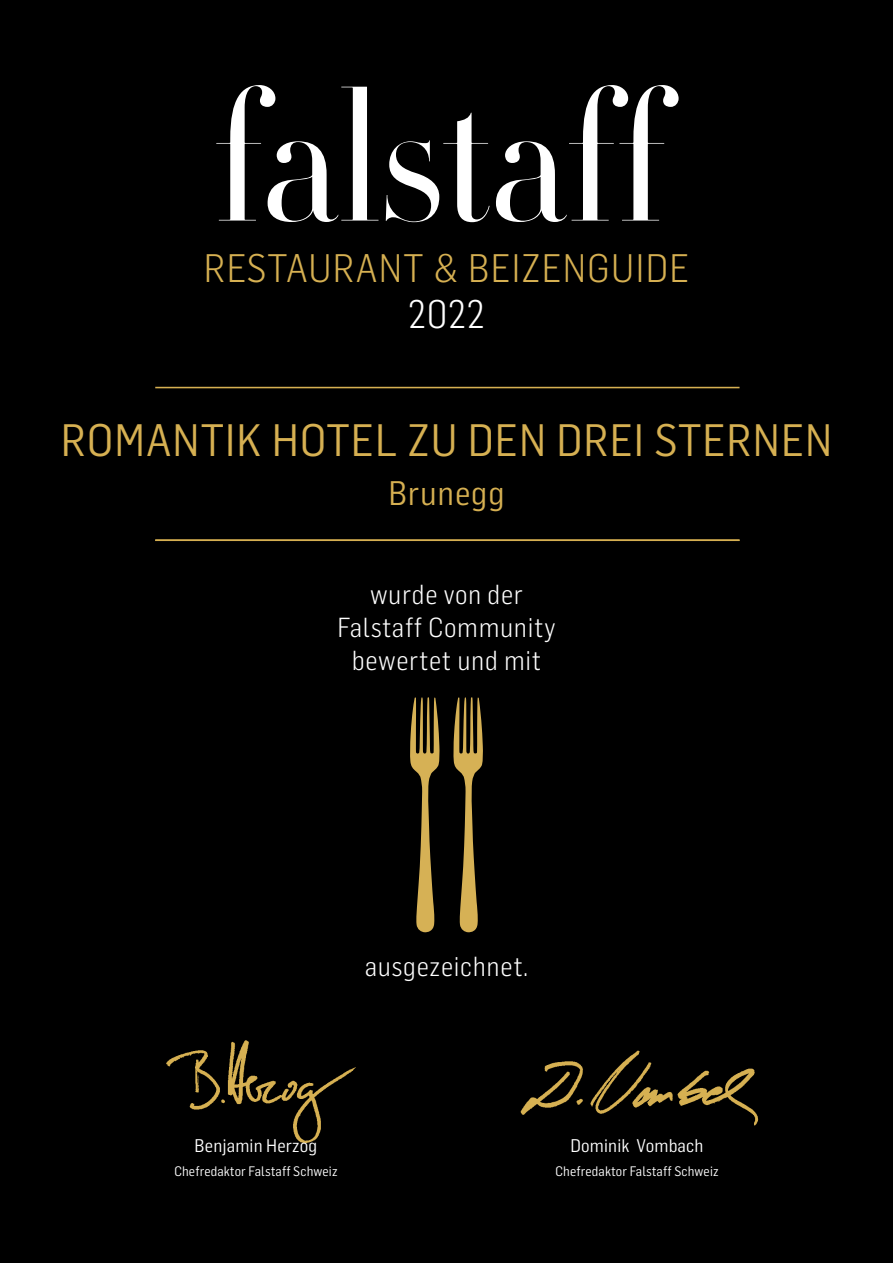
<style>
.page{position:relative;width:893px;height:1263px;background:#000}
.page>*{position:absolute;margin:0;border:0;box-sizing:border-box;transform-origin:0 0}
.t1{font:44.55px "Flama Semicondensed";letter-spacing:.025em;color:#d6b052}
.t2{font:300 39px "Flama Semicondensed";letter-spacing:.035em;color:#d6b052}
.t3{font:300 39px "Flama Semicondensed";color:#fff}
.t4{font:33.45px "Flama Semicondensed";letter-spacing:.025em;color:#d6b052}
.t5{font:300 27px/33px "Flama Semicondensed";letter-spacing:.025em;color:#fff;text-align:center}
.t6{font:18px "Flama Semicondensed";letter-spacing:.01em;color:#fff}
.t7{font:13.5px "Flama Semicondensed";letter-spacing:.01em;color:#fff}
</style>
<div class="page">
<img style="left:520px;top:1050px;width:239px;height:76px">
<img style="left:166px;top:1040px;width:190px;height:103px">
<svg style="left:216px;top:85px;width:463px;height:137px"></svg>
<hr style="left:155px;top:387px;width:584px;height:1px;background:#d6b052">
<hr style="left:155px;top:539px;width:584px;height:2px;background:#d6b052">
<svg style="left:410px;top:697px;width:30px;height:235px"></svg>
<svg style="left:453px;top:697px;width:30px;height:235px"></svg>
<h2 class="t2" style="left:204px;top:243px;width:487px">RESTAURANT &amp; BEIZENGUIDE</h2>
<h2 class="t3" style="left:408px;top:289px;width:78px">2022</h2>
<h1 class="t1" style="left:61px;top:412px;width:773px">ROMANTIK HOTEL ZU DEN DREI STERNEN</h1>
<p class="t4" style="left:388px;top:472px;width:118px">Brunegg</p>
<p class="t5" style="left:337px;top:576px;width:220px">wurde von der<br>Falstaff Community bewertet und mit</p>
<p class="t5" style="left:365px;top:949px;width:165px">ausgezeichnet.</p>
<p class="t6" style="left:195px;top:1133px;width:124px">Benjamin Herzog</p>
<p class="t7" style="left:174px;top:1162px;width:165px">Chefredaktor Falstaff Schweiz</p>
<p class="t6" style="left:571px;top:1133px;width:134px">Dominik Vombach</p>
<p class="t7" style="left:555px;top:1162px;width:165px">Chefredaktor Falstaff Schweiz</p>
</div>
